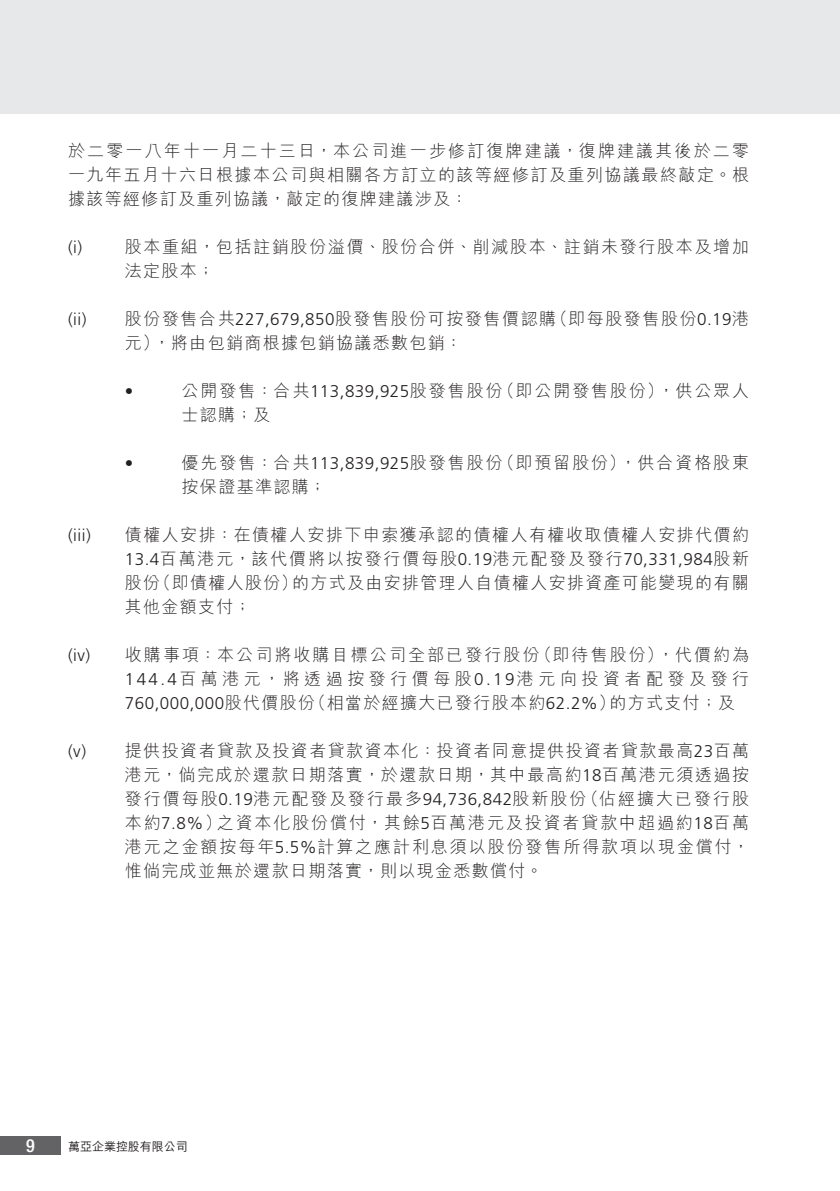
<style>
.page{position:relative;width:840px;height:1191px;background:#fff}
.page>*{position:absolute;margin:0;border:0;box-sizing:border-box;transform-origin:0 0}
.t1{font:500 condensed 18px "Helvetica Neue LT Std";color:#fff}
.t2{font:300 17px/24px "M Hei HK";letter-spacing:.095em;color:#231f20}
.t3{font:300 17px/24px "M Hei HK";letter-spacing:.075em;color:#231f20;text-align:right}
.t4{font:300 17px "M Hei HK";letter-spacing:.115em;color:#231f20}
.t5{font:300 17px "Frutiger LT Std";letter-spacing:.03em;color:#231f20}
.t6{font:300 17px/24px "M Hei HK";letter-spacing:.265em;color:#231f20}
.t7{font:300 17px "M Hei HK";letter-spacing:.12em;color:#231f20}
.t8{font:500 12px "M Hei HK";letter-spacing:-.005em;color:#231f20}
.s1{font-family:"Frutiger LT Std"}
.s2{font-family:"M Hei HK"}
</style>
<div class="page">
<div style="left:0;top:1136px;width:61px;height:18px;background:#636366"></div>
<p class="t2" style="left:68px;top:138px;width:682px;text-align:justify">於二零一八年十一月二十三日，本公司進一步修訂復牌建議，復牌建議其後於二零一九年五月十六日根據本公司與相關各方訂立的該等經修訂及重列協議最終敲定。根據該等經修訂及重列協議，敲定的復牌建議涉及：</p>
<p class="t2" style="left:125px;top:234px;width:625px">股本重組，包括註銷股份溢價、股份合併、削減股本、註銷未發行股本及增加</p>
<p class="t5" style="left:68px;top:237px;width:16px">) i(</p>
<p class="t5" style="left:68px;top:309px;width:20px">i i( )</p>
<p class="t5" style="left:68px;top:525px;width:24px">(iii)</p>
<p class="t5" style="left:68px;top:646px;width:24px">i v( )</p>
<p class="t5" style="left:68px;top:742px;width:19px">v( )</p>
<p class="t2" style="left:125px;top:258px;width:91px">法定股本;</p>
<p class="t2" style="left:550px;top:306px;width:200px">（即每股發售股份<span class="s1">0.19</span>港</p>
<p class="t2" style="left:125px;top:306px;width:432px">股份發售合共<span class="s1">227,679,850</span>股發售股份可按發售價認購</p>
<p class="t2" style="left:125px;top:330px;width:36px">元）</p>
<p class="t2" style="left:153px;top:330px;width:310px">，將由包銷商根據包銷協議悉數包銷：</p>
<p class="t5" style="left:125px;top:381px;width:10px">•</p>
<p class="t4" style="left:497px;top:379px;width:167px">（即公開發售股份）</p>
<p class="t4" style="left:181px;top:379px;width:322px">公開發售：合共<span class="s1">113,839,925</span>股發售股份</p>
<p class="t2" style="left:181px;top:402px;width:90px">士認購；及</p>
<p class="t2" style="left:657px;top:378px;width:93px">，供公眾人</p>
<p class="t5" style="left:125px;top:453px;width:10px">•</p>
<p class="t2" style="left:497px;top:450px;width:129px">（即預留股份）</p>
<p class="t4" style="left:181px;top:451px;width:322px">優先發售：合共<span class="s1">113,839,925</span>股發售股份</p>
<p class="t2" style="left:619px;top:450px;width:131px">，供合資格股東</p>
<p class="t2" style="left:181px;top:474px;width:146px">按保證基準認購;</p>
<p class="t2" style="left:125px;top:522px;width:625px">債權人安排：在債權人安排下申索獲承認的債權人有權收取債權人安排代價約</p>
<p class="t3" style="left:125px;top:546px;width:625px"><span class="s1">13.4</span>百萬港元，該代價將以按發行價每股<span class="s1">0.19</span>港元配發及發行<span class="s1">70,331,984</span>股新的方式及由安排管理人自債權人安排資產可能變現的有關</p>
<p class="t2" style="left:154px;top:570px;width:145px">（即債權人股份）</p>
<p class="t2" style="left:125px;top:570px;width:128px">股份<br>其他金額支付;</p>
<p class="t2" style="left:534px;top:642px;width:130px">（即待售股份）</p>
<p class="t7" style="left:125px;top:643px;width:416px">收購事項：本公司將收購目標公司全部已發行股份</p>
<p class="t2" style="left:657px;top:642px;width:93px">，代價約為</p>
<p class="t6" style="left:609px;top:666px;width:141px;text-indent:-484px"><span class="s1">144.4</span>百萬港元，將透過按發行價每股<span class="s1">0.19</span>港元向投資者配發及發行的方式支付；及</p>
<p class="t2" style="left:309px;top:690px;width:307px">（相當於經擴大已發行股本約<span class="s1">62.2%</span>）</p>
<p class="t5" style="left:125px;top:694px;width:192px">760,000,000<span class="s2">股代價股份</span></p>
<p class="t2" style="left:125px;top:738px;width:625px">提供投資者貸款及投資者貸款資本化：投資者同意提供投資者貸款最高<span class="s1">23</span>百萬</p>
<p class="t2" style="left:125px;top:762px;width:625px;text-align:right">港元，倘完成於還款日期落實，於還款日期，其中最高約<span class="s1">18</span>百萬港元須透過按（佔經擴大已發行股</p>
<p class="t2" style="left:217px;top:786px;width:533px;text-indent:-92px">發行價每股<span class="s1">0.19</span>港元配發及發行最多<span class="s1">94,736,842</span>股新股份<br>之資本化股份償付，其餘<span class="s1">5</span>百萬港元及投資者貸款中超過約<span class="s1">18</span>百萬</p>
<p class="t5" style="left:125px;top:814px;width:98px"><span class="s2">本約</span>7.8%<span class="s2">）</span></p>
<p class="t2" style="left:125px;top:834px;width:625px">港元之金額按每年<span class="s1">5.5%</span>計算之應計利息須以股份發售所得款項以現金償付，惟倘完成並無於還款日期落實，則以現金悉數償付。</p>
<p class="t1" style="left:26px;top:1134px;width:10px">9</p>
<p class="t8" style="left:68px;top:1137px;width:121px">萬亞企業控股有限公司</p>
</div>
